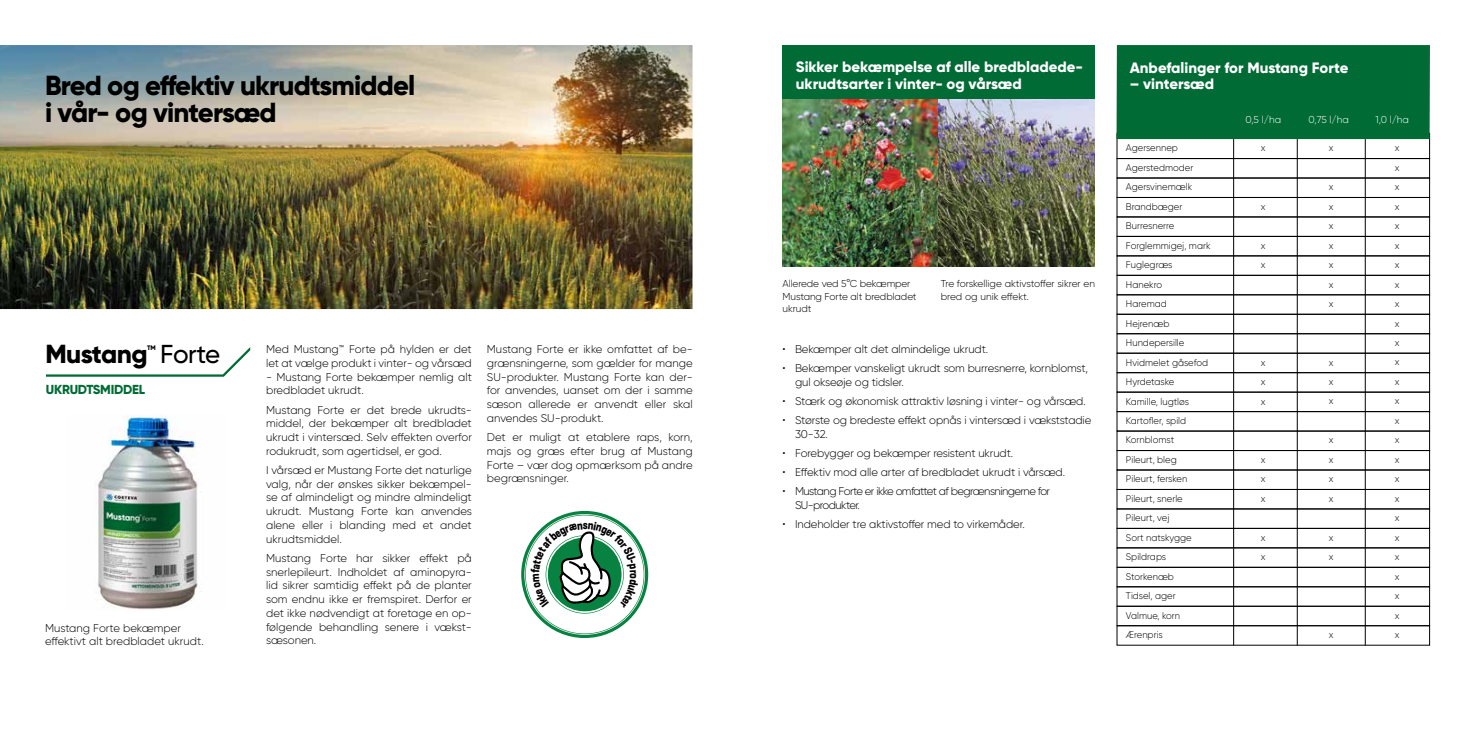
<style>
.page{position:relative;width:1475px;height:738px;background:#fff}
.page>*{position:absolute;margin:0;border:0;box-sizing:border-box;transform-origin:0 0}
.t1{font:800 27.5px/27.5px "Gilroy";letter-spacing:-.03em;color:#000}
.t2{font:800 26px "Gilroy";letter-spacing:-.025em;color:#000}
.t3{font:500 25.88px "Gilroy";letter-spacing:-.02em;color:#000}
.t4{font:800 15px/17.5px "Gilroy";color:#fff}
.t5{font:800 13px "Gilroy";letter-spacing:-.02em;color:#006b35}
.t6{font:300 11.25px/13.8px "Gilroy";letter-spacing:-.01em;color:#000}
.t7{font:300 11.25px/13.8px "Gilroy";letter-spacing:-.05em;color:#000}
.t8{font:300 10px/12.5px "Gilroy";letter-spacing:-.01em;color:#000}
.t9{font:300 10px "Gilroy";color:#fff}
.t10{font:300 9.62px/19.5px "Gilroy";color:#000;text-align:justify}
.t11{font:800 6.5px "Gilroy";color:#000}
</style>
<div class="page">
<img style="left:0;top:45px;width:692px;height:264px">
<img style="left:782px;top:99px;width:156px;height:167px">
<img style="left:938px;top:98px;width:156px;height:168px">
<div style="left:782px;top:45px;width:312px;height:53px;background:#006b35"></div>
<div style="left:1116px;top:45px;width:313px;height:94px;background:#006b35"></div>
<div style="left:1116px;top:566px;width:313px;height:20px;border:1px solid #000"></div>
<div style="left:1116px;top:605px;width:313px;height:20px;border:1px solid #000"></div>
<div style="left:1116px;top:527px;width:313px;height:20px;border:1px solid #000"></div>
<div style="left:1116px;top:489px;width:313px;height:20px;border:1px solid #000"></div>
<div style="left:1116px;top:450px;width:313px;height:20px;border:1px solid #000"></div>
<div style="left:1116px;top:411px;width:313px;height:20px;border:1px solid #000"></div>
<div style="left:1116px;top:372px;width:313px;height:20px;border:1px solid #000"></div>
<div style="left:1116px;top:178px;width:313px;height:19px;border:1px solid #000"></div>
<div style="left:1116px;top:586px;width:313px;height:20px;border:1px solid #000"></div>
<div style="left:1116px;top:547px;width:313px;height:20px;border:1px solid #000"></div>
<div style="left:1116px;top:508px;width:313px;height:20px;border:1px solid #000"></div>
<div style="left:1116px;top:430px;width:313px;height:20px;border:1px solid #000"></div>
<div style="left:1116px;top:391px;width:313px;height:20px;border:1px solid #000"></div>
<div style="left:1116px;top:352px;width:313px;height:20px;border:1px solid #000"></div>
<div style="left:1116px;top:314px;width:313px;height:20px;border:1px solid #000"></div>
<div style="left:1116px;top:275px;width:313px;height:20px;border:1px solid #000"></div>
<div style="left:1116px;top:236px;width:313px;height:20px;border:1px solid #000"></div>
<div style="left:1116px;top:197px;width:313px;height:20px;border:1px solid #000"></div>
<div style="left:1116px;top:158px;width:313px;height:20px;border:1px solid #000"></div>
<div style="left:1116px;top:625px;width:313px;height:20px;border:1px solid #000"></div>
<svg style="left:46px;top:347px;width:204px;height:29px"></svg>
<hr style="left:1364px;top:139px;width:1px;height:506px;background:#000">
<hr style="left:1296px;top:139px;width:1px;height:506px;background:#000">
<hr style="left:1233px;top:139px;width:1px;height:506px;background:#000">
<img style="left:96px;top:414px;width:105px;height:195px">
<svg style="left:521px;top:510px;width:127px;height:127px"></svg>
<h1 class="t1" style="left:45px;top:71px;width:371px">Bred og effektiv ukrudtsmiddel i vår- og vintersæd</h1>
<h2 class="t2" style="left:45px;top:337px;width:104px">Mustang</h2>
<p class="t11" style="left:147px;top:343px;width:10px">TM</p>
<h3 class="t3" style="left:160px;top:337px;width:61px">Forte</h3>
<p class="t5" style="left:46px;top:381px;width:100px">UKRUDTSMIDDEL</p>
<p class="t6" style="left:45px;top:620px;width:160px">Mustang Forte bekæmper effektivt alt bredbladet ukrudt.</p>
<p class="t6" style="left:266px;top:342px;width:207px">Med Mustang™ Forte på hylden er det let at vælge produkt i vinter- og vårsæd</p>
<p class="t6" style="left:266px;top:369px;width:207px">- Mustang Forte bekæmper nemlig alt bredbladet ukrudt.</p>
<p class="t6" style="left:266px;top:402px;width:207px;text-align:justify">Mustang Forte er det brede ukrudts&shy;middel, der bekæmper alt bredbladet ukrudt i vintersæd. Selv effekten overfor rodukrudt, som agertidsel, er god.</p>
<p class="t6" style="left:266px;top:462px;width:207px;text-align:justify">I vårsæd er Mustang Forte det naturlige valg, når der ønskes sikker bekæmpel&shy;se af almindeligt og mindre almindeligt ukrudt. Mustang Forte kan anvendes alene eller i blanding med et andet ukrudtsmiddel.</p>
<p class="t6" style="left:266px;top:550px;width:207px;text-align:justify">Mustang Forte har sikker effekt på snerlepileurt. Indholdet af aminopyra&shy;lid sikrer samtidig effekt på de planter som endnu ikke er fremspiret. Derfor er det ikke nødvendigt at foretage en op&shy;følgende behandling senere i vækst&shy;sæsonen.</p>
<p class="t6" style="left:487px;top:342px;width:207px;text-align:justify">Mustang Forte er ikke omfattet af be&shy;grænsningerne, som gælder for mange SU-produkter. Mustang Forte kan der&shy;for anvendes, uanset om der i samme sæson allerede er anvendt eller skal anvendes SU-produkt.</p>
<p class="t6" style="left:487px;top:430px;width:207px;text-align:justify">Det er muligt at etablere raps, korn, majs og græs efter brug af Mustang Forte – vær dog opmærksom på andre begrænsninger.</p>
<h3 class="t4" style="left:795px;top:58px;width:288px">Sikker bekæmpelse af alle bredbladede&shy;ukrudtsarter i vinter- og vårsæd</h3>
<h3 class="t4" style="left:1129px;top:59px;width:220px">Anbefalinger for Mustang Forte</h3>
<h3 class="t4" style="left:1129px;top:75px;width:86px">– vintersæd</h3>
<p class="t8" style="left:782px;top:277px;width:136px">Allerede ved 5°C bekæmper<br>Mustang Forte alt bredbladet ukrudt</p>
<p class="t8" style="left:940px;top:277px;width:156px">Tre forskellige aktivstoffer sikrer en bred og unik effekt.</p>
<p class="t6" style="left:782px;top:342px;width:207px">• Bekæmper alt det almindelige ukrudt.</p>
<p class="t6" style="left:795px;top:361px;width:294px;text-indent:-12px">• Bekæmper vanskeligt ukrudt som burresnerre, kornblomst, gul okseøje og tidsler.</p>
<p class="t6" style="left:782px;top:394px;width:305px">• Stærk og økonomisk attraktiv løsning i vinter- og vårsæd.</p>
<p class="t6" style="left:795px;top:413px;width:298px;text-indent:-12px">• Største og bredeste effekt opnås i vintersæd i vækststadie<br>30-32.</p>
<p class="t6" style="left:782px;top:446px;width:232px">• Forebygger og bekæmper resistent ukrudt.</p>
<p class="t6" style="left:782px;top:465px;width:284px">• Effektiv mod alle arter af bredbladet ukrudt i vårsæd.</p>
<p class="t7" style="left:795px;top:484px;width:257px;text-indent:-12px">• Mustang Forte er ikke omfattet af begrænsningerne for<br>SU-produkter.</p>
<p class="t6" style="left:782px;top:516px;width:244px">• Indeholder tre aktivstoffer med to virkemåder.</p>
<p class="t9" style="left:1245px;top:113px;width:37px">0,5 l/ha</p>
<p class="t9" style="left:1308px;top:113px;width:42px">0,75 l/ha</p>
<p class="t9" style="left:1375px;top:113px;width:35px">1,0 l/ha</p>
<p class="t10" style="left:1125px;top:138px;width:86px;text-align:left">Agersennep<br>Agerstedmoder<br>Agersvinemælk<br>Brandbæger<br>Burresnerre<br>Forglemmigej, mark<br>Fuglegræs<br>Hanekro<br>Haremad<br>Hejrenæb<br>Hundepersille<br>Hvidmelet gåsefod<br>Hyrdetaske<br>Kamille, lugtløs<br>Kartofler, spild<br>Kornblomst<br>Pileurt, bleg<br>Pileurt, fersken<br>Pileurt, snerle<br>Pileurt, vej<br>Sort natskygge<br>Spildraps<br>Storkenæb<br>Tidsel, ager<br>Valmue, korn<br>Ærenpris</p>
<p class="t10" style="left:1260px;top:138px;width:6px">x</p>
<p class="t10" style="left:1260px;top:196px;width:6px">x</p>
<p class="t10" style="left:1260px;top:235px;width:6px">x x</p>
<p class="t10" style="left:1260px;top:352px;width:6px">x x x</p>
<p class="t10" style="left:1260px;top:449px;width:6px">x x x</p>
<p class="t10" style="left:1260px;top:527px;width:6px">x x</p>
<p class="t10" style="left:1328px;top:138px;width:6px">x</p>
<p class="t10" style="left:1328px;top:177px;width:6px">x x x x x x x</p>
<p class="t10" style="left:1328px;top:352px;width:6px">x x x</p>
<p class="t10" style="left:1328px;top:430px;width:6px">x x x x</p>
<p class="t10" style="left:1328px;top:527px;width:6px">x x</p>
<p class="t10" style="left:1328px;top:624px;width:6px">x</p>
<p class="t10" style="left:1394px;top:138px;width:6px">x x x x x x x x x x x x x x x x x x x x x x x x x x</p>
</div>
